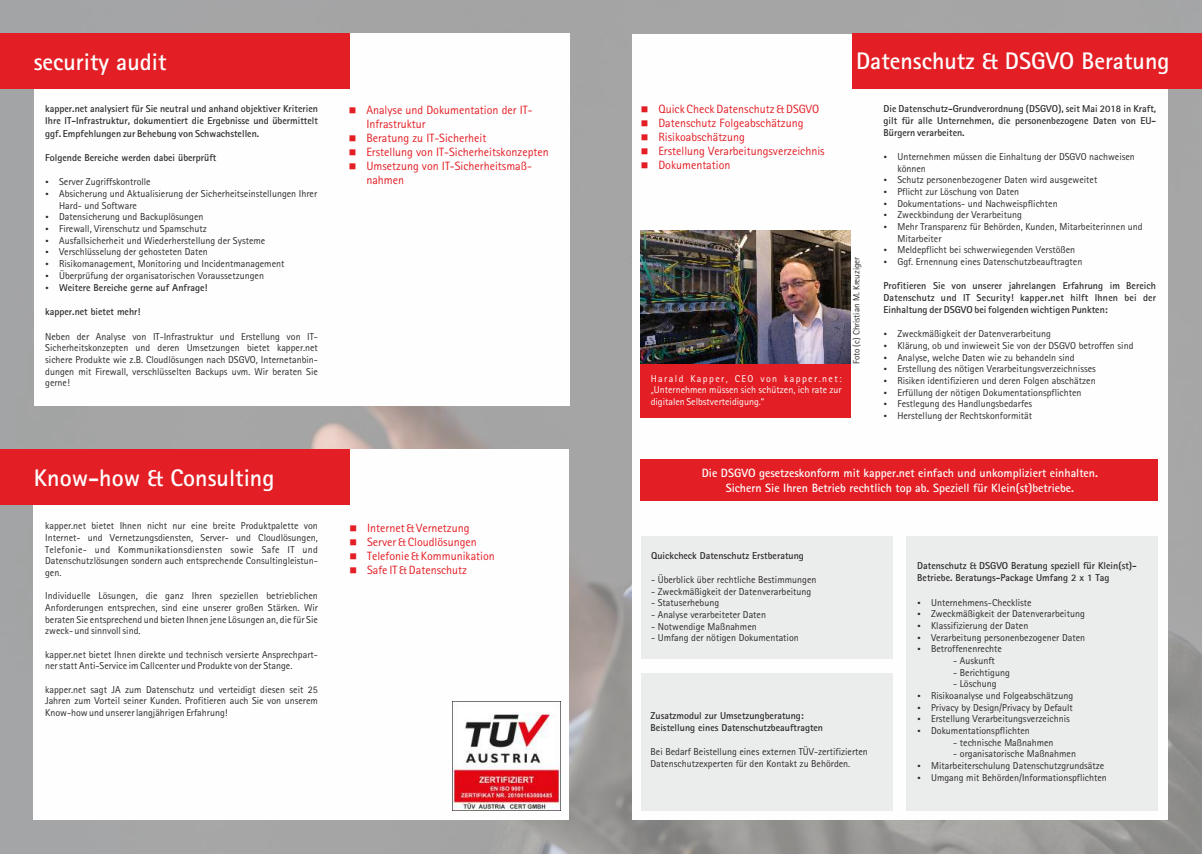
<style>
.page{position:relative;width:1202px;height:854px;background:#fff}
.page>*{position:absolute;margin:0;border:0;box-sizing:border-box;transform-origin:0 0}
.t1{font:700 24px "Agfa Rotis Sans Serif";color:#fefefe}
.t2{font:12px/14px "Agfa Rotis Sans Serif";color:#e31e24}
.t3{font:700 12px/14.7px "Agfa Rotis Sans Serif";color:#fefefe;text-align:center}
.t4{font:10px/11.7px "Agfa Rotis Sans Serif";color:#2b2a29}
.t5{font:700 10px/12.3px "Agfa Rotis Sans Serif";color:#2b2a29;text-align:justify}
.t6{font:10px/11.7px "Agfa Rotis Sans Serif";color:#fefefe;text-align:justify}
.t7{font:9px "Agfa Rotis Sans Serif";color:#2b2a29}
</style>
<div class="page">
<div style="left:0;top:33px;width:350px;height:56px;background:#e31e24"></div>
<div style="left:852px;top:33px;width:350px;height:56px;background:#e31e24"></div>
<div style="left:0;top:449px;width:350px;height:56px;background:#e31e24"></div>
<div style="left:640px;top:363px;width:210px;height:54px;background:#e31e24"></div>
<img style="left:640px;top:230px;width:210px;height:133px">
<div style="left:640px;top:459px;width:518px;height:42px;background:#e31e24"></div>
<div style="left:907px;top:536px;width:251px;height:274px;background:#ebecec"></div>
<div style="left:641px;top:536px;width:251px;height:274px;background:#ebecec"></div>
<div style="left:638px;top:659px;width:258px;height:13px;background:#fefefe"></div>
<img style="left:452px;top:701px;width:109px;height:108px">
<h1 class="t1" style="left:34px;top:53px;width:134px">security audit</h1>
<p class="t5" style="left:45px;top:103px;width:274px">kapper.net analysiert für Sie neutral und anhand objektiver Kriterien Ihre IT-Infrastruktur, dokumentiert die Ergebnisse und übermittelt ggf. Empfehlungen zur Behebung von Schwachstellen.</p>
<p class="t5" style="left:45px;top:153px;width:173px">Folgende Bereiche werden dabei überprüft</p>
<p class="t4" style="left:59px;top:177px;width:260px">Server Zugriffskontrolle<br>Absicherung und Aktualisierung der Sicherheitseinstellungen Ihrer Hard- und Software<br>Datensicherung und Backuplösungen<br>Firewall, Virenschutz und Spamschutz<br>Ausfallsicherheit und Wiederherstellung der Systeme Verschlüsselung der gehosteten Daten<br>Risikomanagement, Monitoring und Incidentmanagement Überprüfung der organisatorischen Voraussetzungen</p>
<p class="t5" style="left:59px;top:282px;width:150px">Weitere Bereiche gerne auf Anfrage!</p>
<p class="t5" style="left:45px;top:307px;width:97px">kapper.net bietet mehr!</p>
<p class="t4" style="left:45px;top:331px;width:274px;text-align:justify">Neben der Analyse von IT-Infrastruktur und Erstellung von IT-Sicherheitskonzepten und deren Umsetzungen bietet kapper.net sichere Produkte wie z.B. Cloudlösungen nach DSGVO, Internetanbin&shy;dungen mit Firewall, verschlüsselten Backups uvm. Wir beraten Sie gerne!</p>
<p class="t2" style="left:366px;top:104px;width:168px;text-indent:-18px">■ Analyse und Dokumentation der IT-<br>Infrastruktur</p>
<p class="t2" style="left:349px;top:132px;width:139px">■ Beratung zu IT-Sicherheit</p>
<p class="t2" style="left:349px;top:146px;width:201px">■ Erstellung von IT-Sicherheitskonzepten</p>
<p class="t2" style="left:366px;top:160px;width:167px;text-indent:-18px">■ Umsetzung von IT-Sicherheitsmaß&shy;nahmen</p>
<h1 class="t1" style="left:34px;top:469px;width:242px">Know-how &amp; Consulting</h1>
<p class="t4" style="left:45px;top:521px;width:274px;text-align:justify">kapper.net bietet Ihnen nicht nur eine breite Produktpalette von Internet- und Vernetzungsdiensten, Server- und Cloudlösungen, Telefonie- und Kommunikationsdiensten sowie Safe IT und Datenschutzlösungen sondern auch entsprechende Consultingleistun&shy;gen.</p>
<p class="t4" style="left:45px;top:591px;width:274px;text-align:justify">Individuelle Lösungen, die ganz Ihren speziellen betrieblichen Anforderungen entsprechen, sind eine unserer großen Stärken. Wir beraten Sie entsprechend und bieten Ihnen jene Lösungen an, die für Sie zweck- und sinnvoll sind.</p>
<p class="t4" style="left:45px;top:649px;width:274px">kapper.net bietet Ihnen direkte und technisch versierte Ansprechpart&shy;ner statt Anti-Service im Callcenter und Produkte von der Stange.</p>
<p class="t4" style="left:45px;top:684px;width:274px;text-align:justify">kapper.net sagt JA zum Datenschutz und verteidigt diesen seit 25<br>Jahren zum Vorteil seiner Kunden. Profitieren auch Sie von unserem Know-how und unserer langjährigen Erfahrung!</p>
<p class="t2" style="left:350px;top:522px;width:121px">■ Internet &amp; Vernetzung</p>
<p class="t2" style="left:350px;top:536px;width:129px">■ Server &amp; Cloudlösungen</p>
<p class="t2" style="left:350px;top:550px;width:147px">■ Telefonie &amp; Kommunikation</p>
<p class="t2" style="left:350px;top:564px;width:119px">■ Safe IT &amp; Datenschutz</p>
<p class="t2" style="left:641px;top:103px;width:180px">■ Quick Check Datenschutz &amp; DSGVO</p>
<p class="t2" style="left:641px;top:117px;width:164px">■ Datenschutz Folgeabschätzung</p>
<p class="t2" style="left:641px;top:131px;width:106px">■ Risikoabschätzung</p>
<p class="t2" style="left:641px;top:145px;width:186px">■ Erstellung Verarbeitungsverzeichnis</p>
<p class="t2" style="left:641px;top:159px;width:91px">■ Dokumentation</p>
<p class="t6" style="left:651px;top:373px;width:193px">Harald Kapper, CEO von kapper.net: „Unternehmen müssen sich schützen, ich rate zur digitalen Selbstverteidigung.“</p>
<h1 class="t1" style="left:856px;top:52px;width:315px">Datenschutz &amp; DSGVO Beratung</h1>
<p class="t5" style="left:883px;top:103px;width:274px">Die Datenschutz-Grundverordnung (DSGVO), seit Mai 2018 in Kraft, gilt für alle Unternehmen, die personenbezogene Daten von EU-Bürgern verarbeiten.</p>
<p class="t4" style="left:897px;top:152px;width:247px">Unternehmen müssen die Einhaltung der DSGVO nachweisen können<br>Schutz personenbezogener Daten wird ausgeweitet<br>Pflicht zur Löschung von Daten<br>Dokumentations- und Nachweispflichten<br>Zweckbindung der Verarbeitung<br>Mehr Transparenz für Behörden, Kunden, Mitarbeiterinnen und Mitarbeiter<br>Meldepflicht bei schwerwiegenden Verstößen<br>Ggf. Ernennung eines Datenschutzbeauftragten</p>
<p class="t5" style="left:883px;top:280px;width:274px">Profitieren Sie von unserer jahrelangen Erfahrung im Bereich Datenschutz und IT Security! kapper.net hilft Ihnen bei der Einhaltung der DSGVO bei folgenden wichtigen Punkten:</p>
<p class="t4" style="left:897px;top:329px;width:238px">Zweckmäßigkeit der Datenverarbeitung<br>Klärung, ob und inwieweit Sie von der DSGVO betroffen sind Analyse, welche Daten wie zu behandeln sind<br>Erstellung des nötigen Verarbeitungsverzeichnisses<br>Risiken identifizieren und deren Folgen abschätzen Erfüllung der nötigen Dokumentationspflichten<br>Festlegung des Handlungsbedarfes<br>Herstellung der Rechtskonformität</p>
<p class="t7" style="left:853px;top:364px;width:109px;rotate:-90deg">Foto (c) Christian M. Kreuziger</p>
<p class="t3" style="left:702px;top:466px;width:398px">Die DSGVO gesetzeskonform mit kapper.net einfach und unkompliziert einhalten.<br>Sichern Sie Ihren Betrieb rechtlich top ab. Speziell für Klein(st)betriebe.</p>
<p class="t5" style="left:651px;top:550px;width:154px">Quickcheck Datenschutz Erstberatung</p>
<p class="t4" style="left:651px;top:574px;width:167px">- Überblick über rechtliche Bestimmungen</p>
<p class="t4" style="left:651px;top:586px;width:162px">- Zweckmäßigkeit der Datenverarbeitung</p>
<p class="t4" style="left:651px;top:598px;width:70px">- Statuserhebung</p>
<p class="t4" style="left:651px;top:609px;width:116px">- Analyse verarbeiteter Daten</p>
<p class="t4" style="left:651px;top:621px;width:107px">- Notwendige Maßnahmen</p>
<p class="t4" style="left:651px;top:633px;width:149px">- Umfang der nötigen Dokumentation</p>
<p class="t5" style="left:651px;top:710px;width:174px">Zusatzmodul zur Umsetzungberatung:<br>Beistellung eines Datenschutzbeauftragten</p>
<p class="t4" style="left:651px;top:746px;width:219px">Bei Bedarf Beistellung eines externen TÜV-zertifizierten<br>Datenschutzexperten für den Kontakt zu Behörden.</p>
<p class="t5" style="left:917px;top:560px;width:221px">Datenschutz &amp; DSGVO Beratung speziell für Klein(st)-<br>Betriebe. Beratungs-Package Umfang 2 x 1 Tag</p>
<p class="t4" style="left:931px;top:597px;width:156px">Unternehmens-Checkliste<br>Zweckmäßigkeit der Datenverarbeitung<br>Klassifizierung der Daten<br>Verarbeitung personenbezogener Daten<br>Betroffenenrechte</p>
<p class="t4" style="left:953px;top:655px;width:43px">- Auskunft</p>
<p class="t4" style="left:953px;top:667px;width:58px">- Berichtigung</p>
<p class="t4" style="left:931px;top:678px;width:143px;text-indent:22px">- Löschung<br>Risikoanalyse und Folgeabschätzung<br>Privacy by Design/Privacy by Default<br>Erstellung Verarbeitungsverzeichnis<br>Dokumentationspflichten</p>
<p class="t4" style="left:953px;top:737px;width:102px">- technische Maßnahmen</p>
<p class="t4" style="left:931px;top:748px;width:177px;text-indent:22px">- organisatorische Maßnahmen<br>Mitarbeiterschulung Datenschutzgrundsätze<br>Umgang mit Behörden/Informationspflichten</p>
</div>
